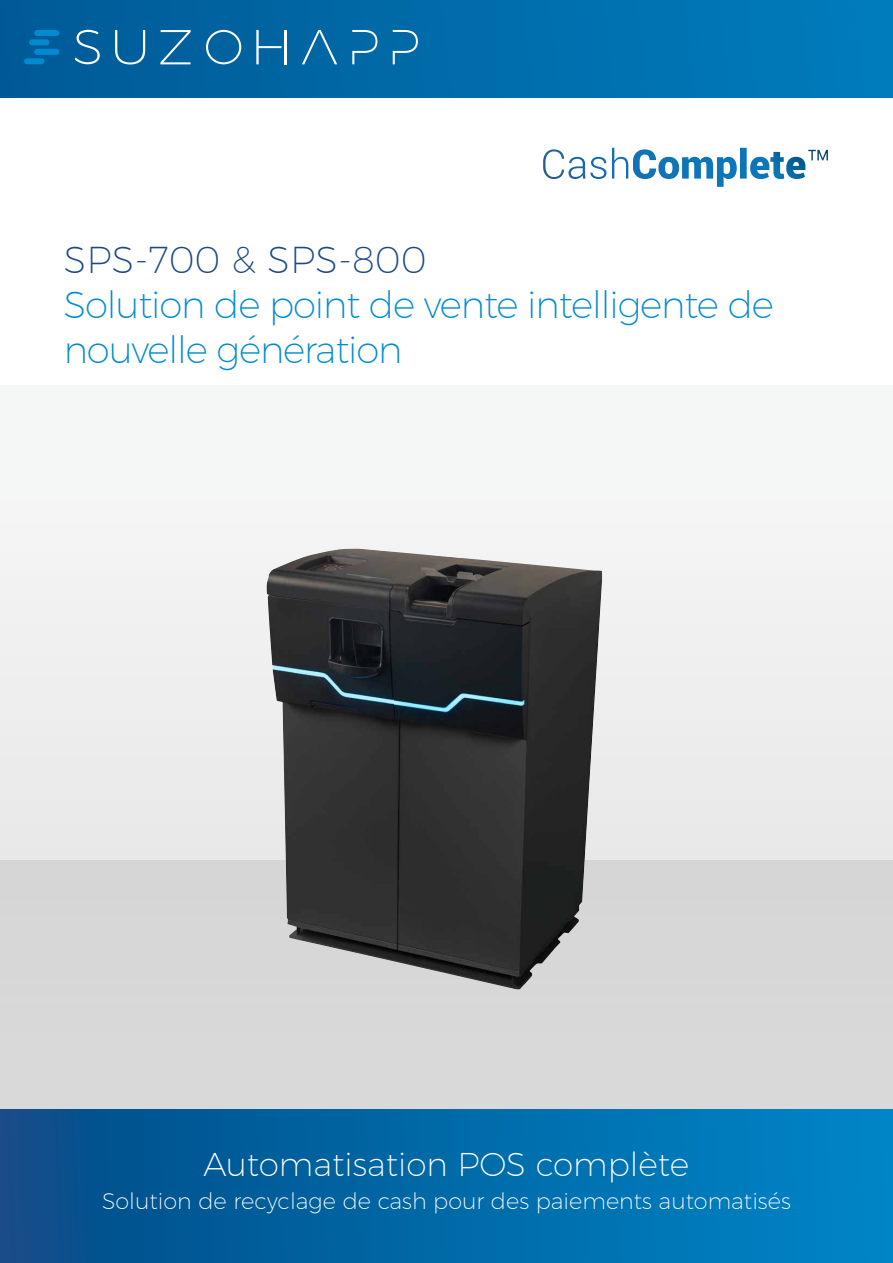
<style>
.page{position:relative;width:893px;height:1263px;background:#fff}
.page>*{position:absolute;margin:0;border:0;box-sizing:border-box;transform-origin:0 0}
.t1{font:200 37.5px/45px "Montserrat";letter-spacing:-.03em;color:#008bd0}
.t2{font:200 37.5px "Montserrat";letter-spacing:.01em;color:#1e4986}
.t3{font:200 33px "Montserrat";color:#fff}
.t4{font:200 22.5px "Montserrat";color:#fff}
</style>
<div class="page">
<div style="left:0;top:385px;width:893px;height:811px;background:#f2f3f3"></div>
<div style="left:0;top:860px;width:893px;height:403px;background:#d8d8d8"></div>
<div style="left:0;top:0;width:893px;height:98px;background:linear-gradient(to right,#015b96,#007cbd)"></div>
<div style="left:34px;top:49px;width:25px;height:6px;background:#008bd0;border-radius:3px"></div>
<div style="left:24px;top:58px;width:20px;height:6px;background:#008bd0;border-radius:3px"></div>
<div style="left:34px;top:30px;width:25px;height:6px;background:#008bd0;border-radius:3px"></div>
<svg style="left:29px;top:39px;width:20px;height:6px"></svg>
<svg style="left:115px;top:30px;width:30px;height:34px"></svg>
<svg style="left:160px;top:30px;width:31px;height:34px"></svg>
<svg style="left:206px;top:30px;width:35px;height:34px"></svg>
<hr style="left:284px;top:30px;width:3px;height:34px;background:#fff">
<svg style="left:302px;top:30px;width:35px;height:34px"></svg>
<svg style="left:352px;top:30px;width:25px;height:34px"></svg>
<svg style="left:75px;top:30px;width:25px;height:34px"></svg>
<svg style="left:256px;top:30px;width:25px;height:34px"></svg>
<svg style="left:393px;top:30px;width:25px;height:34px"></svg>
<img style="left:266px;top:549px;width:336px;height:441px">
<svg style="left:0;top:1110px;width:893px;height:153px"></svg>
<svg style="left:543px;top:149px;width:63px;height:30px"></svg>
<svg style="left:612px;top:148px;width:216px;height:39px"></svg>
<p class="t2" style="left:64px;top:237px;width:364px">SPS-700 &amp; SPS-800</p>
<p class="t1" style="left:64px;top:282px;width:712px">Solution de point de vente intelligente de nouvelle génération</p>
<p class="t3" style="left:204px;top:1144px;width:487px">Automatisation POS complète</p>
<p class="t4" style="left:102px;top:1187px;width:690px">Solution de recyclage de cash pour des paiements automatisés</p>
</div>
